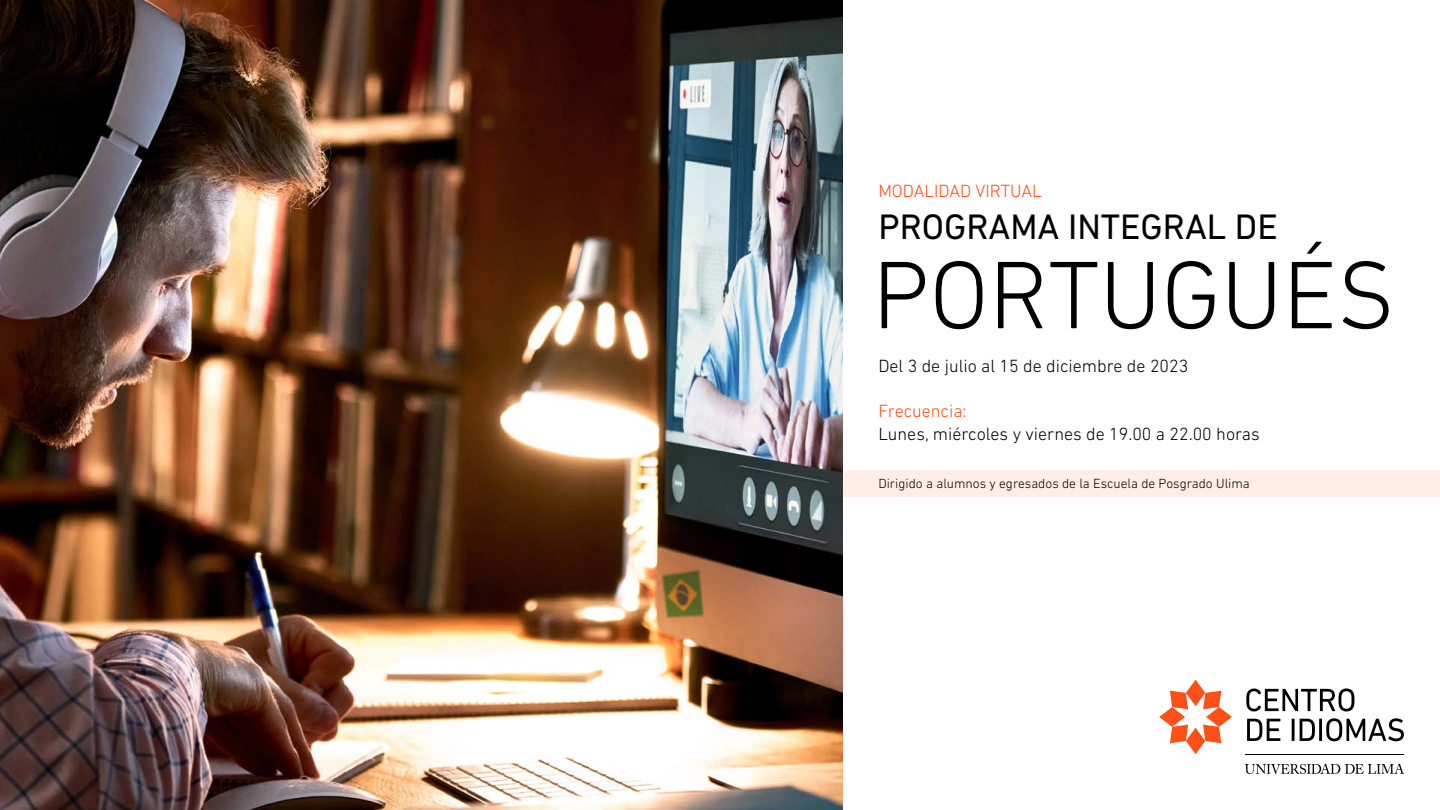
<style>
.page{position:relative;width:1440px;height:810px;background:#fff}
.page>*{position:absolute;margin:0;border:0;box-sizing:border-box;transform-origin:0 0}
.t1{font:300 97.5px "DIN Next LT Pro";color:#000}
.t2{font:36px "DIN Next LT Pro";color:#000}
.t3{font:300 18px "DIN Next LT Pro";color:#000}
.t4{font:300 18px "DIN Next LT Pro";color:#ff5117}
.t5{font:300 13.5px "DIN Next LT Pro";color:#000}
</style>
<div class="page">
<div style="left:842px;top:470px;width:598px;height:27px;background:#ffeee8"></div>
<img style="left:0;top:0;width:842px;height:810px">
<svg style="left:1246px;top:689px;width:108px;height:22px"></svg>
<svg style="left:1247px;top:719px;width:33px;height:22px"></svg>
<hr style="left:1292px;top:719px;width:3px;height:22px;background:#000">
<svg style="left:1300px;top:719px;width:15px;height:22px"></svg>
<hr style="left:1319px;top:719px;width:3px;height:22px;background:#000">
<svg style="left:1326px;top:718px;width:78px;height:23px"></svg>
<svg style="left:1245px;top:764px;width:159px;height:10px"></svg>
<svg style="left:1159px;top:680px;width:73px;height:74px"></svg>
<hr style="left:1245px;top:754px;width:159px;height:1px;background:#000">
<p class="t4" style="left:878px;top:180px;width:165px">MODALIDAD VIRTUAL</p>
<h2 class="t2" style="left:878px;top:206px;width:401px">PROGRAMA INTEGRAL DE</h2>
<h1 class="t1" style="left:872px;top:239px;width:524px">PORTUGUÉS</h1>
<p class="t3" style="left:878px;top:356px;width:311px">Del 3 de julio al 15 de diciembre de 2023</p>
<p class="t4" style="left:878px;top:401px;width:90px">Frecuencia:</p>
<p class="t3" style="left:878px;top:423px;width:383px">Lunes, miércoles y viernes de 19.00 a 22.00 horas</p>
<p class="t5" style="left:878px;top:476px;width:373px">Dirigido a alumnos y egresados de la Escuela de Posgrado Ulima</p>
</div>
